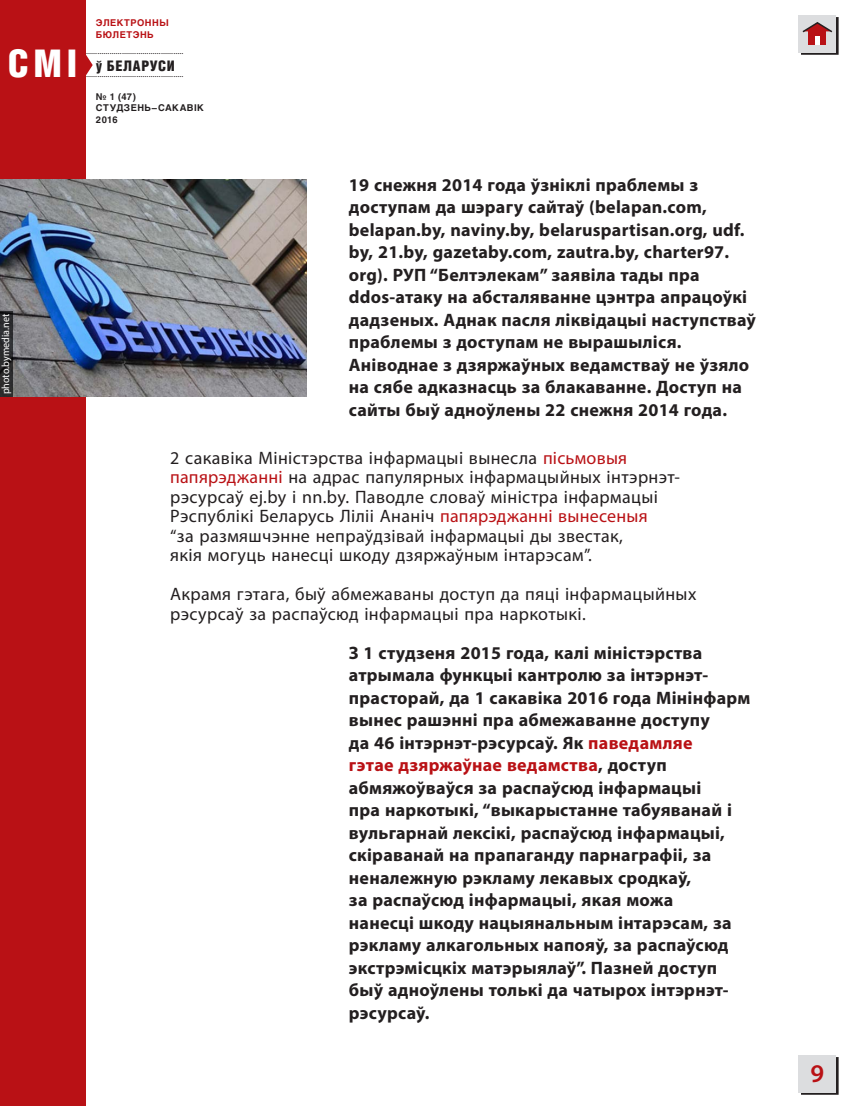
<style>
.page{position:relative;width:851px;height:1106px;background:#fff}
.page>*{position:absolute;margin:0;border:0;box-sizing:border-box;transform-origin:0 0}
.t1{font:38.25px "Helios Cond Black C";color:#fff}
.t2{font:600 25.5px "Myriad Pro";color:#b91115}
.t3{font:700 18px/22.5px "Myriad Pro";letter-spacing:.015em;color:#231f20}
.t4{font:18px/19.5px "Myriad Pro";letter-spacing:.02em;color:#231f20}
.t5{font:14.55px "Helios Cond Black C";letter-spacing:.035em;color:#231f20}
.t6{font:10.5px "Myriad Pro";color:#fff;scale:.96 1}
.t7{font:700 9.3px/11.1px "Helios C";letter-spacing:.05em;color:#231f20}
.t8{font:700 9.3px/12px "Helios C";letter-spacing:.055em;color:#b91115}
.t9{font:9px "Myriad Pro";color:#231f20}
.s1{color:#b91115}
</style>
<div class="page">
<svg style="left:800px;top:17px;width:38px;height:37px"></svg>
<div style="left:798px;top:15px;width:38px;height:37px;background:#dcdddf"></div>
<svg style="left:800px;top:1057px;width:38px;height:37px"></svg>
<div style="left:798px;top:1054px;width:38px;height:38px;background:#dcdddf"></div>
<div style="left:0;top:0;width:85px;height:1106px;background:#b91115"></div>
<svg style="left:85px;top:51px;width:8px;height:28px"></svg>
<div style="left:808px;top:31px;width:17px;height:14px;background:#b91115"></div>
<div style="left:814px;top:36px;width:5px;height:8px;background:#fff"></div>
<svg style="left:802px;top:22px;width:31px;height:12px"></svg>
<img style="left:0;top:179px;width:306px;height:218px">
<svg style="left:0;top:311px;width:13px;height:86px"></svg>
<p class="t8" style="left:96px;top:17px;width:74px">ЭЛЕКТРОННЫ<br>БЮЛЕТЭНЬ</p>
<h1 class="t1" style="left:8px;top:41px;width:71px">СМI</h1>
<p class="t5" style="left:96px;top:57px;width:80px">ў БЕЛАРУСИ</p>
<p class="t9" style="left:85px;top:46px;width:100px">................................................</p>
<p class="t9" style="left:85px;top:68px;width:100px">................................................</p>
<p class="t6" style="left:-1px;top:394px;width:85px;rotate:-90deg">photo.bymedia.net</p>
<p class="t7" style="left:96px;top:91px;width:109px">№ 1 (47)<br>СТУДЗЕНЬ–САКАВІК<br>2016</p>
<p class="t3" style="left:349px;top:173px;width:408px">19 снежня 2014 года ўзніклі праблемы з доступам да шэрагу сайтаў (belapan.com, belapan.by, naviny.by, belaruspartisan.org, udf. by, 21.by, gazetaby.com, zautra.by, charter97. org). РУП “Белтэлекам” заявіла тады пра ddos-атаку на абсталяванне цэнтра апрацоўкі дадзеных. Аднак пасля ліквідацыі наступстваў праблемы з доступам не вырашыліся.<br>Аніводнае з дзяржаўных ведамстваў не ўзяло на сябе адказнасць за блакаванне. Доступ на сайты быў адноўлены 22 снежня 2014 года.</p>
<p class="t4" style="left:170px;top:447px;width:511px">2 сакавіка Міністэрства інфармацыі вынесла <span class="s1">пісьмовыя папярэджанні</span> на адрас папулярных інфармацыйных інтэрнэт&shy;рэсурсаў ej.by і nn.by. Паводле словаў міністра інфармацыі Рэспублікі Беларусь Ліліі Ананіч <span class="s1">папярэджанні вынесеныя<br></span>“за размяшчэнне непраўдзівай інфармацыі ды звестак,<br>якія могуць нанесці шкоду дзяржаўным інтарэсам”.</p>
<p class="t4" style="left:170px;top:584px;width:527px">Акрамя гэтага, быў абмежаваны доступ да пяці інфармацыйных рэсурсаў за распаўсюд інфармацыі пра наркотыкі.</p>
<p class="t3" style="left:349px;top:641px;width:403px">З 1 студзеня 2015 года, калі міністэрства атрымала функцыі кантролю за інтэрнэт&shy;прасторай, да 1 сакавіка 2016 года Мінінфарм вынес рашэнні пра абмежаванне доступу<br>да 46 інтэрнэт-рэсурсаў. Як <span class="s1">паведамляе<br>гэтае дзяржаўнае ведамства</span>, доступ абмяжоўваўся за распаўсюд інфармацыі<br>пра наркотыкі, “выкарыстанне табуяванай і вульгарнай лексікі, распаўсюд інфармацыі, скіраванай на прапаганду парнаграфіі, за неналежную рэкламу лекавых сродкаў,<br>за распаўсюд інфармацыі, якая можа<br>нанесці шкоду нацыянальным інтарэсам, за рэкламу алкагольных напояў, за распаўсюд экстрэмісцкіх матэрыялаў”. Пазней доступ быў адноўлены толькі да чатырох інтэрнэт&shy;рэсурсаў.</p>
<h2 class="t2" style="left:810px;top:1057px;width:15px">9</h2>
</div>
